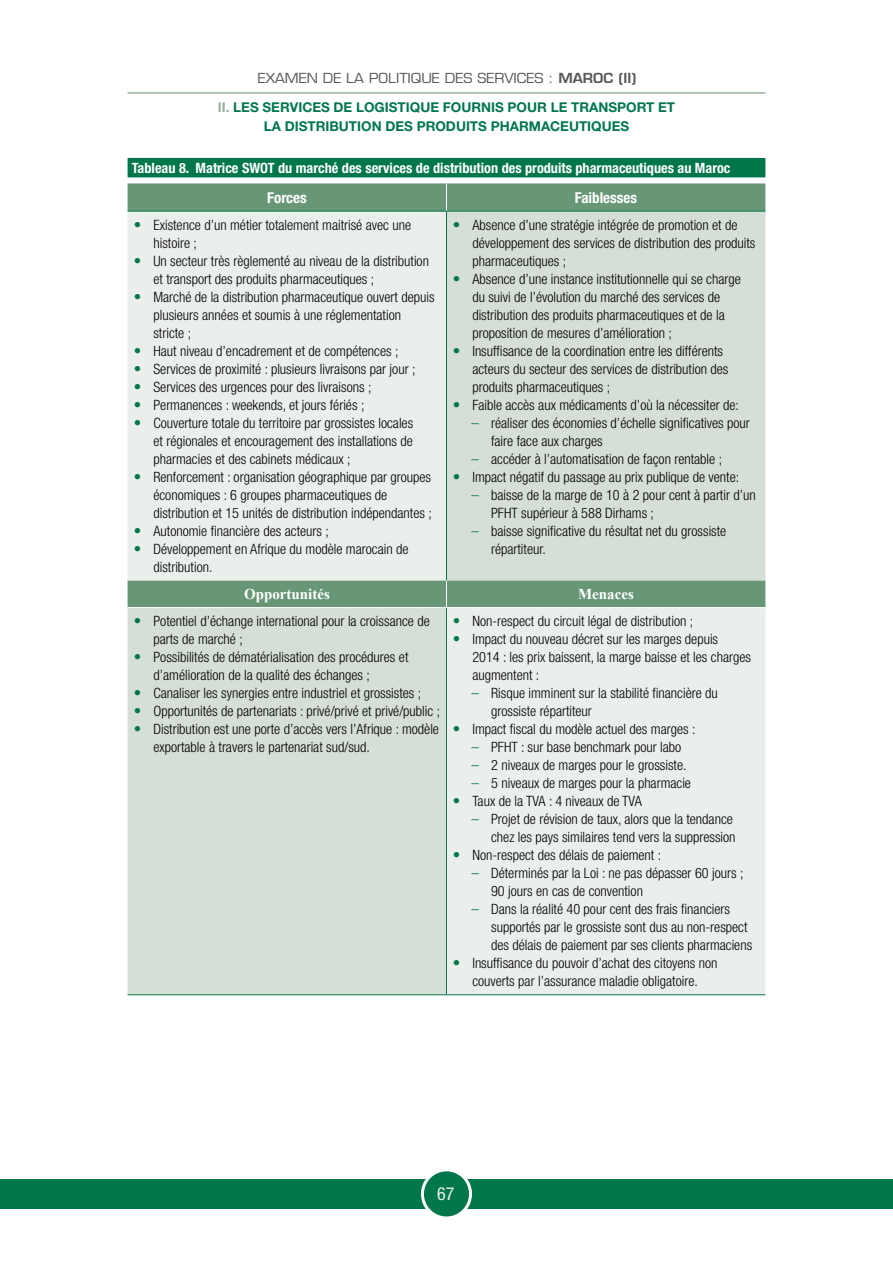
<style>
.page{position:relative;width:893px;height:1263px;background:#fff}
.page>*{position:absolute;margin:0;border:0;box-sizing:border-box;transform-origin:0 0}
.t1{font:condensed 18px "Helvetica Neue LT Std";color:#ebefeb}
.t2{font:700 15px "Times New Roman";color:#fff}
.t3{font:700 condensed 15px "Helvetica Neue LT Std";color:#fff}
.t4{font:300 condensed 14.25px/18px "Helvetica Neue LT Std";color:#000}
.t5{font:700 condensed 14.25px "Helvetica Neue LT Std";color:#fff}
.t6{font:700 13.5px/18.8px "Helvetica Neue LT Std";color:#00764b;text-align:center}
.t7{font:13.5px "Eurostile LT Std";color:#575756;scale:1.06 1}
.s1{font-weight:600}
.s2{color:#96b29b}
.s3{font-size:15px;color:#00764b}
</style>
<div class="page">
<hr style="left:128px;top:92px;width:637px;height:2px;background:#96b29b">
<div style="left:128px;top:158px;width:637px;height:19px;background:#00764b"></div>
<svg style="left:128px;top:183px;width:637px;height:28px;background:#699878"></svg>
<svg style="left:128px;top:212px;width:637px;height:782px;background:#dce4dc"></svg>
<svg style="left:446px;top:183px;width:1px;height:28px"></svg>
<svg style="left:446px;top:580px;width:1px;height:27px"></svg>
<hr style="left:446px;top:608px;width:1px;height:386px;background:#00764b">
<hr style="left:128px;top:607px;width:318px;height:1px;background:#fff">
<hr style="left:446px;top:607px;width:319px;height:1px;background:#fff">
<hr style="left:446px;top:211px;width:1px;height:369px;background:#00764b">
<hr style="left:128px;top:211px;width:318px;height:1px;background:#00764b">
<hr style="left:446px;top:211px;width:319px;height:1px;background:#00764b">
<hr style="left:128px;top:994px;width:318px;height:1px;background:#00764b">
<hr style="left:446px;top:994px;width:319px;height:1px;background:#00764b">
<div style="left:0;top:1179px;width:893px;height:30px;background:#00764b"></div>
<div style="left:422px;top:1170px;width:49px;height:48px;background:#00764b;border-radius:50%"></div>
<div style="left:421px;top:1168px;width:51px;height:51px;border:3px solid #fff;border-radius:50%"></div>
<p class="t7" style="left:258px;top:70px;width:359px">EXAMEN DE LA POLITIQUE DES SERVICES : <span class="s1">MAROC (II)</span></p>
<p class="t6" style="left:218px;top:98px;width:459px"><span class="s2">II.</span> LES SERVICES DE LOGISTIQUE FOURNIS POUR LE TRANSPORT ET<br>LA DISTRIBUTION DES PRODUITS PHARMACEUTIQUES</p>
<p class="t5" style="left:132px;top:159px;width:600px">Tableau 8. Matrice SWOT du marché des services de distribution des produits pharmaceutiques au Maroc</p>
<p class="t3" style="left:267px;top:188px;width:41px">Forces</p>
<p class="t3" style="left:575px;top:188px;width:64px">Faiblesses</p>
<p class="t4" style="left:153px;top:216px;width:259px;text-indent:-20px"><span class="s3">•</span> Existence d’un métier totalement maitrisé avec une histoire ;</p>
<p class="t4" style="left:153px;top:252px;width:277px;text-indent:-20px"><span class="s3">•</span> Un secteur très règlementé au niveau de la distribution et transport des produits pharmaceutiques ;</p>
<p class="t4" style="left:153px;top:288px;width:283px;text-indent:-20px"><span class="s3">•</span> Marché de la distribution pharmaceutique ouvert depuis plusieurs années et soumis à une réglementation stricte ;</p>
<p class="t4" style="left:134px;top:342px;width:266px"><span class="s3">•</span> Haut niveau d’encadrement et de compétences ;</p>
<p class="t4" style="left:134px;top:360px;width:283px"><span class="s3">•</span> Services de proximité : plusieurs livraisons par jour ;</p>
<p class="t4" style="left:134px;top:378px;width:239px"><span class="s3">•</span> Services des urgences pour des livraisons ;</p>
<p class="t4" style="left:134px;top:396px;width:232px"><span class="s3">•</span> Permanences : weekends, et jours fériés ;</p>
<p class="t4" style="left:153px;top:414px;width:261px;text-align:justify;text-indent:-20px"><span class="s3">•</span> Couverture totale du territoire par grossistes locales et régionales et encouragement des installations de pharmacies et des cabinets médicaux ;</p>
<p class="t4" style="left:153px;top:468px;width:280px;text-indent:-20px"><span class="s3">•</span> Renforcement : organisation géographique par groupes économiques : 6 groupes pharmaceutiques de distribution et 15 unités de distribution indépendantes ;</p>
<p class="t4" style="left:134px;top:522px;width:196px"><span class="s3">•</span> Autonomie financière des acteurs ;</p>
<p class="t4" style="left:153px;top:540px;width:257px;text-indent:-20px"><span class="s3">•</span> Développement en Afrique du modèle marocain de distribution.</p>
<p class="t4" style="left:472px;top:216px;width:284px;text-indent:-20px"><span class="s3">•</span> Absence d’une stratégie intégrée de promotion et de développement des services de distribution des produits pharmaceutiques ;</p>
<p class="t4" style="left:472px;top:270px;width:270px;text-indent:-20px"><span class="s3">•</span> Absence d’une instance institutionnelle qui se charge du suivi de l’évolution du marché des services de distribution des produits pharmaceutiques et de la proposition de mesures d’amélioration ;</p>
<p class="t4" style="left:472px;top:342px;width:258px;text-indent:-20px"><span class="s3">•</span> Insuffisance de la coordination entre les différents acteurs du secteur des services de distribution des produits pharmaceutiques ;</p>
<p class="t4" style="left:453px;top:396px;width:288px"><span class="s3">•</span> Faible accès aux médicaments d’où la nécessiter de:</p>
<p class="t4" style="left:491px;top:414px;width:260px;text-indent:-20px"><span class="s3">–</span> réaliser des économies d’échelle significatives pour faire face aux charges</p>
<p class="t4" style="left:472px;top:450px;width:252px"><span class="s3">–</span> accéder à l’automatisation de façon rentable ;</p>
<p class="t4" style="left:453px;top:468px;width:288px"><span class="s3">•</span> Impact négatif du passage au prix publique de vente:</p>
<p class="t4" style="left:491px;top:486px;width:266px;text-indent:-20px"><span class="s3">–</span> baisse de la marge de 10 à 2 pour cent à partir d’un<br>PFHT supérieur à 588 Dirhams ;</p>
<p class="t4" style="left:491px;top:522px;width:237px;text-indent:-20px"><span class="s3">–</span> baisse significative du résultat net du grossiste répartiteur.</p>
<p class="t2" style="left:244px;top:584px;width:87px">Opportunités</p>
<p class="t2" style="left:578px;top:584px;width:57px">Menaces</p>
<p class="t4" style="left:153px;top:612px;width:278px;text-indent:-19px"><span class="s3">•</span> Potentiel d’échange international pour la croissance de parts de marché ;</p>
<p class="t4" style="left:153px;top:648px;width:256px;text-indent:-20px"><span class="s3">•</span> Possibilités de dématérialisation des procédures et d’amélioration de la qualité des échanges ;</p>
<p class="t4" style="left:134px;top:684px;width:289px"><span class="s3">•</span> Canaliser les synergies entre industriel et grossistes ;</p>
<p class="t4" style="left:134px;top:702px;width:308px"><span class="s3">•</span> Opportunités de partenariats : privé/privé et privé/public ;</p>
<p class="t4" style="left:153px;top:720px;width:287px;text-indent:-20px"><span class="s3">•</span> Distribution est une porte d’accès vers l’Afrique : modèle exportable à travers le partenariat sud/sud.</p>
<p class="t4" style="left:453px;top:612px;width:242px"><span class="s3">•</span> Non-respect du circuit légal de distribution ;</p>
<p class="t4" style="left:472px;top:630px;width:280px;text-indent:-20px"><span class="s3">•</span> Impact du nouveau décret sur les marges depuis<br>2014 : les prix baissent, la marge baisse et les charges augmentent :</p>
<p class="t4" style="left:491px;top:684px;width:228px;text-indent:-20px"><span class="s3">–</span> Risque imminent sur la stabilité financière du grossiste répartiteur</p>
<p class="t4" style="left:453px;top:720px;width:244px"><span class="s3">•</span> Impact fiscal du modèle actuel des marges :</p>
<p class="t4" style="left:472px;top:738px;width:211px"><span class="s3">–</span> PFHT : sur base benchmark pour labo</p>
<p class="t4" style="left:472px;top:756px;width:216px"><span class="s3">–</span> 2 niveaux de marges pour le grossiste.</p>
<p class="t4" style="left:472px;top:774px;width:221px"><span class="s3">–</span> 5 niveaux de marges pour la pharmacie</p>
<p class="t4" style="left:453px;top:792px;width:190px"><span class="s3">•</span> Taux de la TVA : 4 niveaux de TVA</p>
<p class="t4" style="left:472px;top:810px;width:265px;text-align:right"><span class="s3">–</span> Projet de révision de taux, alors que la tendance chez les pays similaires tend vers la suppression</p>
<p class="t4" style="left:453px;top:846px;width:210px"><span class="s3">•</span> Non-respect des délais de paiement :</p>
<p class="t4" style="left:491px;top:864px;width:254px;text-indent:-20px"><span class="s3">–</span> Déterminés par la Loi : ne pas dépasser 60 jours ;<br>90 jours en cas de convention</p>
<p class="t4" style="left:491px;top:900px;width:263px;text-indent:-20px"><span class="s3">–</span> Dans la réalité 40 pour cent des frais financiers supportés par le grossiste sont dus au non-respect des délais de paiement par ses clients pharmaciens</p>
<p class="t4" style="left:453px;top:954px;width:266px;text-align:center"><span class="s3">•</span> Insuffisance du pouvoir d’achat des citoyens non couverts par l’assurance maladie obligatoire.</p>
<p class="t1" style="left:437px;top:1183px;width:19px">67</p>
</div>
